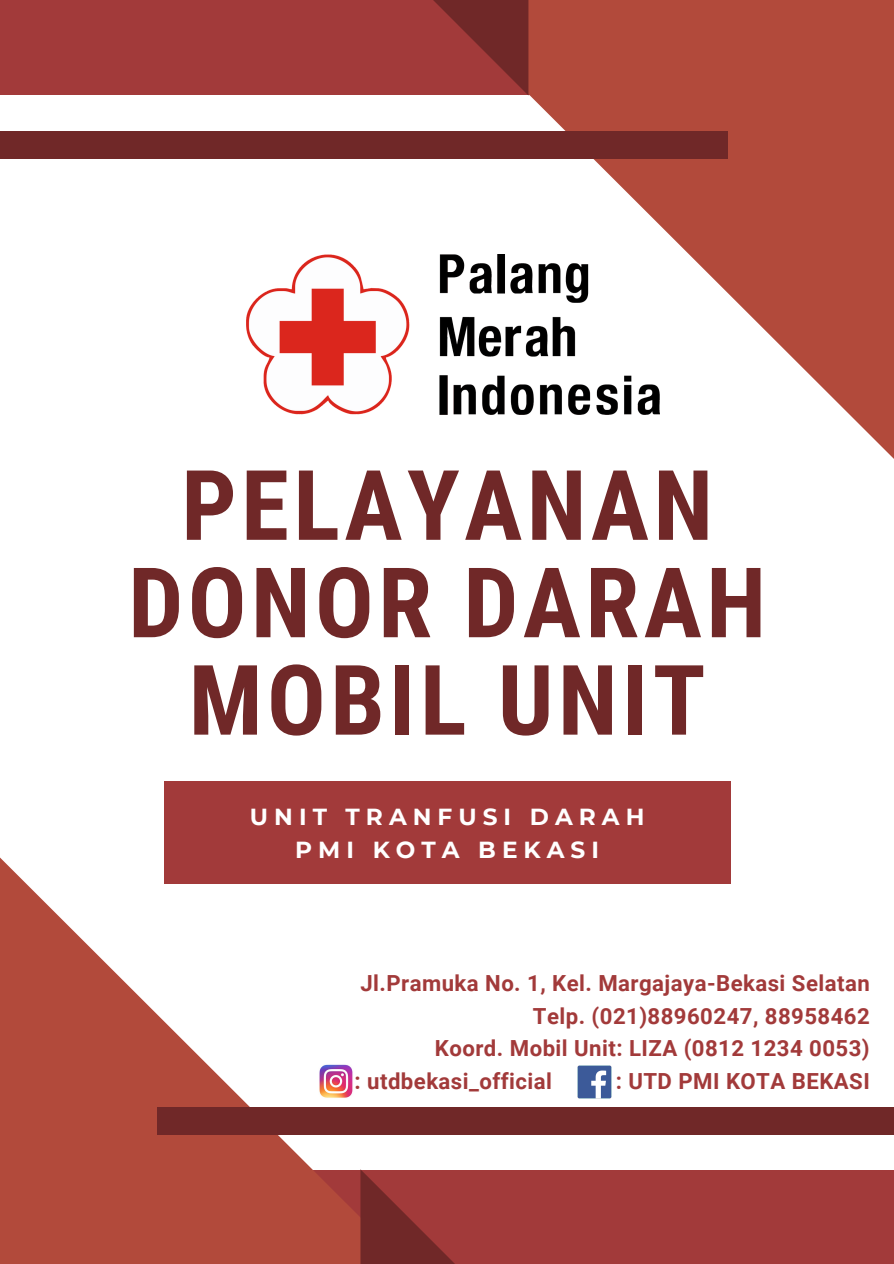
<style>
.page{position:relative;width:894px;height:1264px;background:#fff}
.page>*{position:absolute;margin:0;border:0;box-sizing:border-box;transform-origin:0 0}
.t1{font:700 97.35px/97.4px "Roboto Condensed";letter-spacing:.045em;color:#702828;text-align:center}
.t2{font:700 23.25px/32.7px "Montserrat";letter-spacing:.26em;color:#fff;text-align:center}
.t3{font:700 22.2px "Roboto";letter-spacing:.02em;color:#a23a3a}
</style>
<div class="page">
<div style="left:199px;top:1170px;width:694px;height:93px;background:#a23a3a"></div>
<svg style="left:0;top:857px;width:551px;height:406px"></svg>
<svg style="left:360px;top:1169px;width:155px;height:94px"></svg>
<div style="left:0;top:0;width:693px;height:95px;background:#a23a3a"></div>
<svg style="left:274px;top:0;width:619px;height:458px;fill:#b24a3b"></svg>
<svg style="left:322px;top:0;width:206px;height:95px"></svg>
<div style="left:157px;top:1107px;width:736px;height:27px;background:#702828"></div>
<div style="left:0;top:131px;width:727px;height:27px;background:#702828"></div>
<div style="left:163px;top:781px;width:567px;height:102px;background:#a23a3a"></div>
<img style="left:246px;top:255px;width:413px;height:160px">
<img style="left:318px;top:1063px;width:36px;height:36px">
<img style="left:577px;top:1065px;width:34px;height:33px">
<h1 class="t1" style="left:128px;top:458px;width:639px">PELAYANAN<br>DONOR DARAH<br>MOBIL UNIT</h1>
<p class="t2" style="left:250px;top:800px;width:396px">UNIT TRANFUSI DARAH<br>PMI KOTA BEKASI</p>
<p class="t3" style="left:360px;top:970px;width:510px">Jl.Pramuka No. 1, Kel. Margajaya-Bekasi Selatan</p>
<p class="t3" style="left:532px;top:1003px;width:338px">Telp. (021)88960247, 88958462</p>
<p class="t3" style="left:435px;top:1035px;width:436px">Koord. Mobil Unit: LIZA (0812 1234 0053)</p>
<p class="t3" style="left:322px;top:1068px;width:231px">Ig : utdbekasi_official</p>
<p class="t3" style="left:582px;top:1068px;width:289px">fb : UTD PMI KOTA BEKASI</p>
</div>
